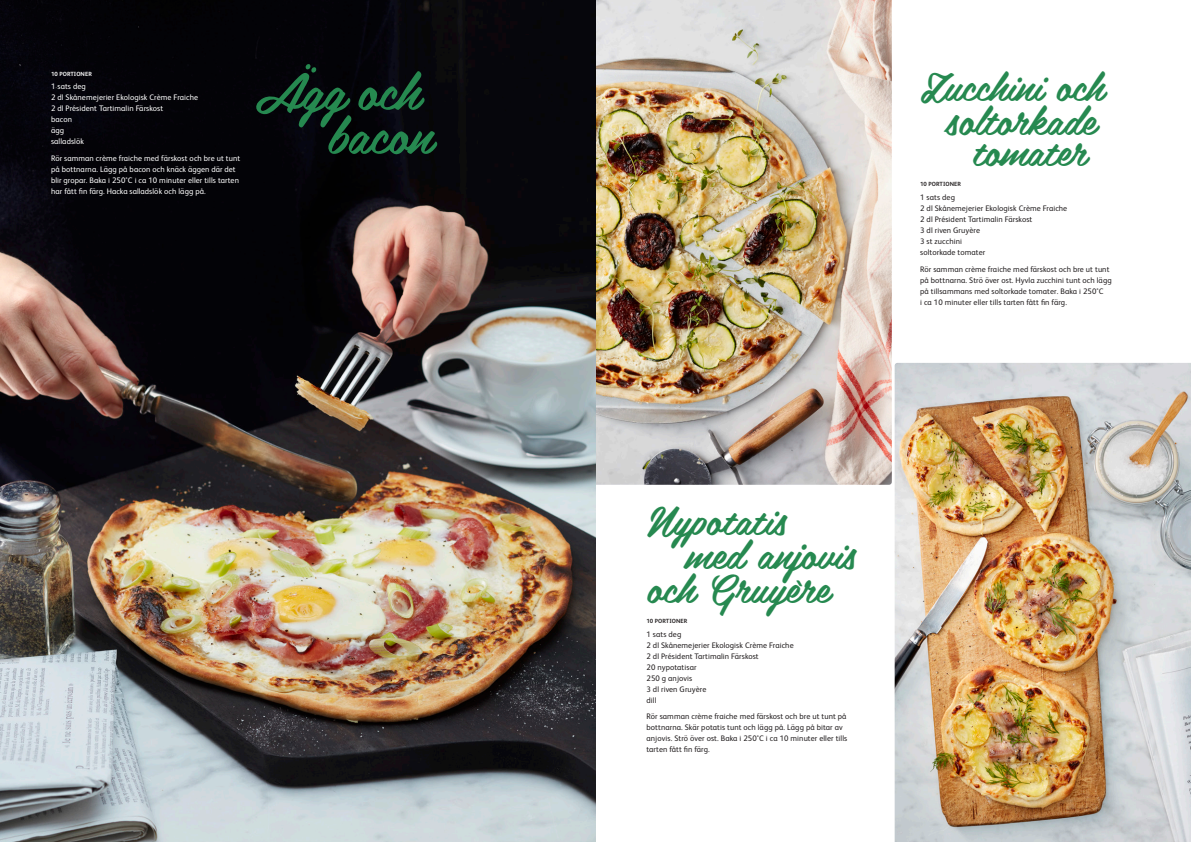
<style>
.page{position:relative;width:1191px;height:842px;background:#fff}
.page>*{position:absolute;margin:0;border:0;box-sizing:border-box;transform-origin:0 0}
.t1{font:52px/44px "Belinda";letter-spacing:-.005em;color:#268950;text-align:right}
.t2{font:40px "Belinda";color:#268950}
.Brödtext{font:8px/11px "FS Albert";letter-spacing:.01em;color:#231f20}
.Brödtext-2{font:8px/11px "FS Albert";letter-spacing:.01em;color:#fff}
.Brödtext-3{font:700 6px "FS Albert";letter-spacing:.01em;color:#231f20}
.Brödtext-4{font:700 6px "FS Albert";letter-spacing:.01em;color:#fff}
</style>
<div class="page">
<img style="left:595px;top:0;width:296px;height:485px">
<img style="left:894px;top:363px;width:297px;height:479px">
<img style="left:0;top:0;width:595px;height:842px">
<p class="Brödtext-4" style="left:51px;top:70px;width:42px">10 PORTIONER</p>
<p class="Brödtext-2" style="left:51px;top:81px;width:36px">1 sats deg</p>
<p class="Brödtext-2" style="left:51px;top:92px;width:149px">2 dl Skånemejerier Ekologisk Crème Fraiche</p>
<p class="Brödtext-2" style="left:51px;top:103px;width:114px">2 dl Président Tartimalin Färskost</p>
<p class="Brödtext-2" style="left:51px;top:114px;width:22px">bacon</p>
<p class="Brödtext-2" style="left:51px;top:125px;width:15px">ägg</p>
<p class="Brödtext-2" style="left:51px;top:136px;width:34px">salladslök</p>
<p class="Brödtext-2" style="left:51px;top:153px;width:191px">Rör samman crème fraiche med färskost och bre ut tunt på bottnarna. Lägg på bacon och knäck äggen där det blir gropar. Baka i 250°C i ca 10 minuter eller tills tarten har fått fin färg. Hacka salladslök och lägg på.</p>
<p class="t1" style="left:255px;top:67px;width:179px">Ägg och bacon</p>
<p class="t2" style="left:920px;top:53px;width:185px">Zucchini och</p>
<p class="t2" style="left:946px;top:87px;width:151px">soltorkade</p>
<p class="t2" style="left:972px;top:118px;width:116px">tomater</p>
<p class="Brödtext-3" style="left:920px;top:181px;width:42px">10 PORTIONER</p>
<p class="Brödtext" style="left:920px;top:192px;width:36px">1 sats deg</p>
<p class="Brödtext" style="left:920px;top:203px;width:149px">2 dl Skånemejerier Ekologisk Crème Fraiche</p>
<p class="Brödtext" style="left:920px;top:214px;width:114px">2 dl Président Tartimalin Färskost</p>
<p class="Brödtext" style="left:920px;top:225px;width:61px">3 dl riven Gruyère</p>
<p class="Brödtext" style="left:920px;top:236px;width:43px">3 st zucchini</p>
<p class="Brödtext" style="left:920px;top:247px;width:67px">soltorkade tomater</p>
<p class="Brödtext" style="left:920px;top:263px;width:193px">Rör samman crème fraiche med färskost och bre ut tunt på bottnarna. Strö över ost. Hyvla zucchini tunt och lägg på tillsammans med soltorkade tomater. Baka i 250°C<br>i ca 10 minuter eller tills tarten fått fin färg.</p>
<p class="t2" style="left:646px;top:486px;width:141px">Nypotatis</p>
<p class="t2" style="left:685px;top:520px;width:172px">med anjovis</p>
<p class="t2" style="left:646px;top:554px;width:185px">och Gruyère</p>
<p class="Brödtext-3" style="left:646px;top:617px;width:42px">10 PORTIONER</p>
<p class="Brödtext" style="left:646px;top:628px;width:36px">1 sats deg</p>
<p class="Brödtext" style="left:646px;top:639px;width:149px">2 dl Skånemejerier Ekologisk Crème Fraiche</p>
<p class="Brödtext" style="left:646px;top:650px;width:114px">2 dl Président Tartimalin Färskost</p>
<p class="Brödtext" style="left:646px;top:661px;width:52px">20 nypotatisar</p>
<p class="Brödtext" style="left:646px;top:672px;width:47px">250 g anjovis</p>
<p class="Brödtext" style="left:646px;top:683px;width:61px">3 dl riven Gruyère</p>
<p class="Brödtext" style="left:646px;top:694px;width:11px">dill</p>
<p class="Brödtext" style="left:646px;top:711px;width:202px">Rör samman crème fraiche med färskost och bre ut tunt på bottnarna. Skär potatis tunt och lägg på. Lägg på bitar av anjovis. Strö över ost. Baka i 250°C i ca 10 minuter eller tills tarten fått fin färg.</p>
</div>
